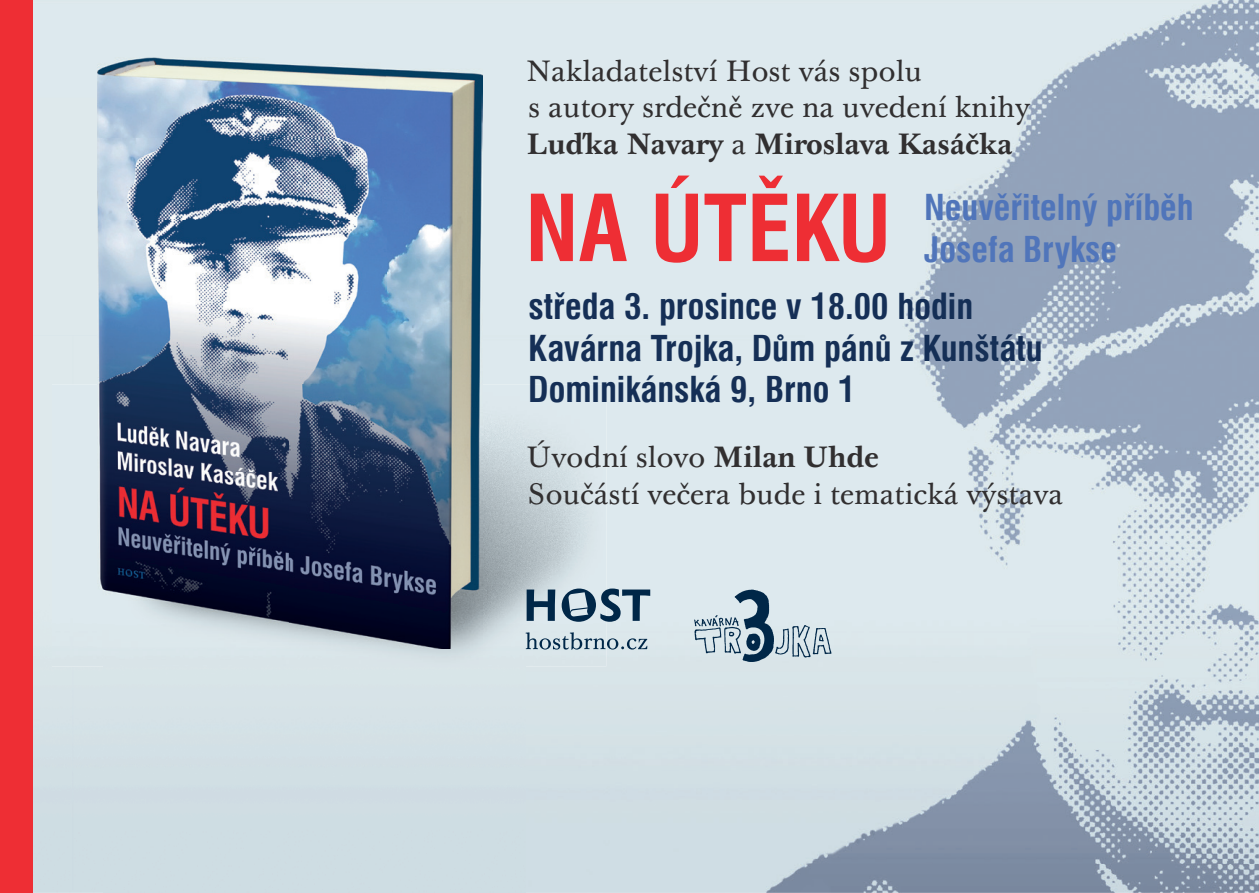
<style>
.page{position:relative;width:1259px;height:893px;background:#fff}
.page>*{position:absolute;margin:0;border:0;box-sizing:border-box;transform-origin:0 0}
.t1{font:700 condensed 89.7px "Swiss 721 AT";color:#ee2e34}
.t2{font:700 condensed 34.8px/41.7px "Swiss 721 AT";color:#152f56}
.t3{font:700 condensed 34.8px/41.7px "Swiss 721 AT";color:#5075ba}
.t4{font:28.8px/36.3px "Baskerville Ten OT";color:#312f30}
.s1{font-weight:700}
</style>
<div class="page">
<img style="left:32px;top:0;width:1227px;height:98px">
<img style="left:32px;top:98px;width:72px;height:795px">
<img style="left:482px;top:98px;width:777px;height:298px">
<img style="left:525px;top:396px;width:734px;height:497px">
<img style="left:52px;top:384px;width:554px;height:282px">
<img style="left:98px;top:57px;width:384px;height:592px">
<svg style="left:526px;top:588px;width:124px;height:34px;background:#7d95a6"></svg>
<svg style="left:525px;top:632px;width:122px;height:18px;background:#abbdc7"></svg>
<div style="left:0;top:0;width:32px;height:893px;background:#ee2e34"></div>
<img style="left:690px;top:588px;width:145px;height:77px">
<p class="t4" style="left:526px;top:54px;width:505px">Nakladatelství Host vás spolu<br>s autory srdečně zve na uvedení knihy<br><span class="s1">Luďka Navary</span> a <span class="s1">Miroslava Kasáčka</span></p>
<h1 class="t1" style="left:525px;top:175px;width:367px">NA ÚTĚKU</h1>
<p class="t2" style="left:528px;top:285px;width:516px">středa 3. prosince v 18.00 hodin<br>Kavárna Trojka, Dům pánů z Kunštátu<br>Dominikánská 9, Brno 1</p>
<p class="t4" style="left:526px;top:440px;width:538px">Úvodní slovo <span class="s1">Milan Uhde<br></span>Součástí večera bude i tematická výstava</p>
<p class="t3" style="left:924px;top:186px;width:271px">Neuvěřitelný příběh<br>Josefa Brykse</p>
</div>
